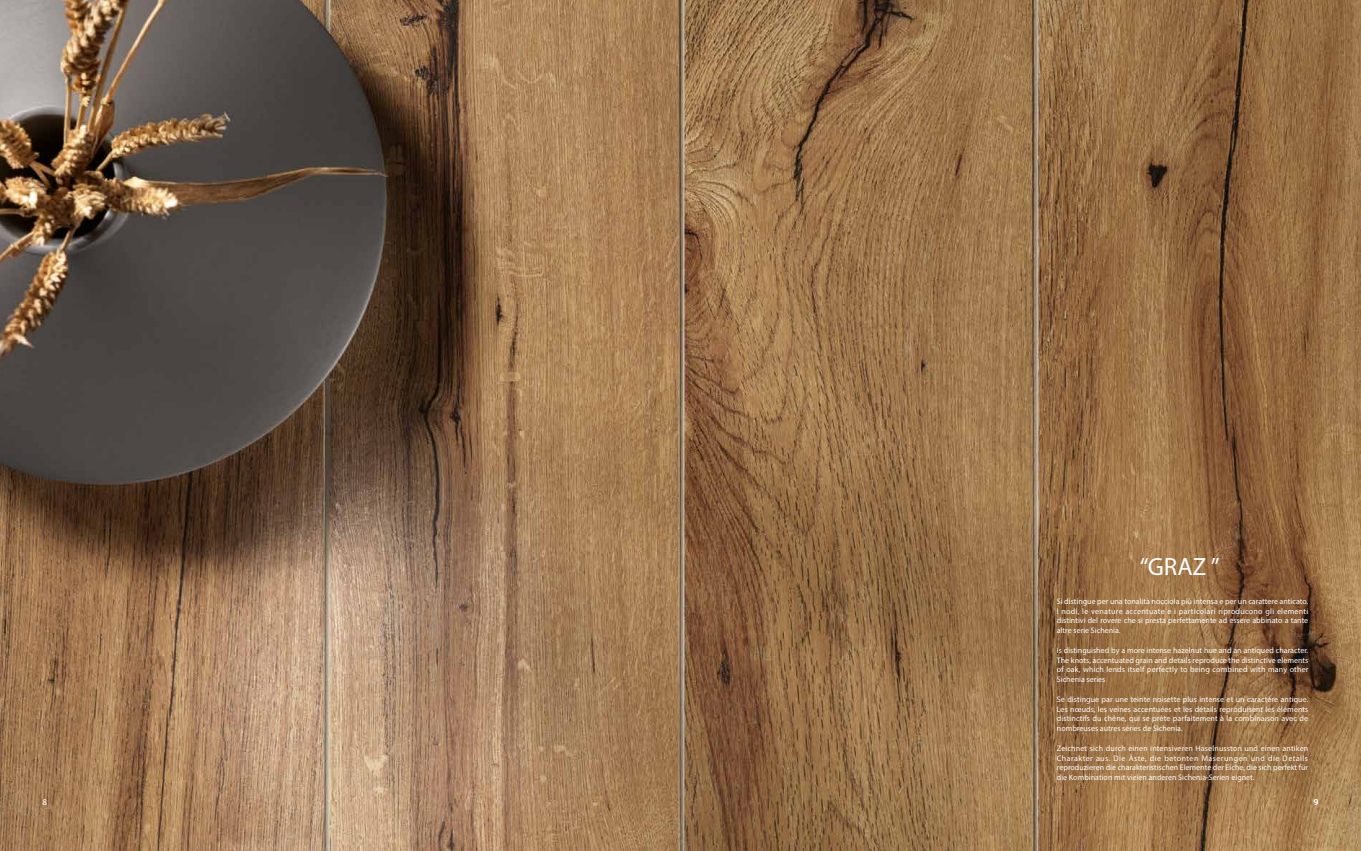
<style>
.page{position:relative;width:1361px;height:851px;background:#fff}
.page>*{position:absolute;margin:0;border:0;box-sizing:border-box;transform-origin:0 0}
.t1{font:25px "Myriad Pro";color:#fff}
.t2{font:9px "Myriad Pro";color:#fff}
.t3{font:8px/9.6px "Myriad Pro";color:#fff;text-align:justify}
</style>
<div class="page">
<img style="left:0;top:0;width:1361px;height:850px">
<p class="t2" style="left:43px;top:797px;width:6px">8</p>
<h1 class="t1" style="left:1140px;top:553px;width:81px">“GRAZ ”</h1>
<p class="t3" style="left:1057px;top:597px;width:253px">Si distingue per una tonalità nocciola più intensa e per un carattere anticato.<br>I nodi, le venature accentuate e i particolari riproducono gli elementi distintivi del rovere che si presta perfettamente ad essere abbinato a tante altre serie Sichenia.</p>
<p class="t3" style="left:1057px;top:646px;width:253px">Is distinguished by a more intense hazelnut hue and an antiqued character.<br>The knots, accentuated grain and details reproduce the distinctive elements of oak, which lends itself perfectly to being combined with many other Sichenia series</p>
<p class="t3" style="left:1057px;top:694px;width:253px">Se distingue par une teinte noisette plus intense et un caractère antique.<br>Les nœuds, les veines accentuées et les détails reproduisent les éléments distinctifs du chêne, qui se prête parfaitement à la combinaison avec de nombreuses autres séries de Sichenia.</p>
<p class="t3" style="left:1057px;top:743px;width:253px">Zeichnet sich durch einen intensiveren Haselnusston und einen antiken Charakter aus. Die Äste, die betonten Maserungen und die Details reproduzieren die charakteristischen Elemente der Eiche, die sich perfekt für die Kombination mit vielen anderen Sichenia-Serien eignet.</p>
<p class="t2" style="left:1313px;top:797px;width:6px">9</p>
</div>
